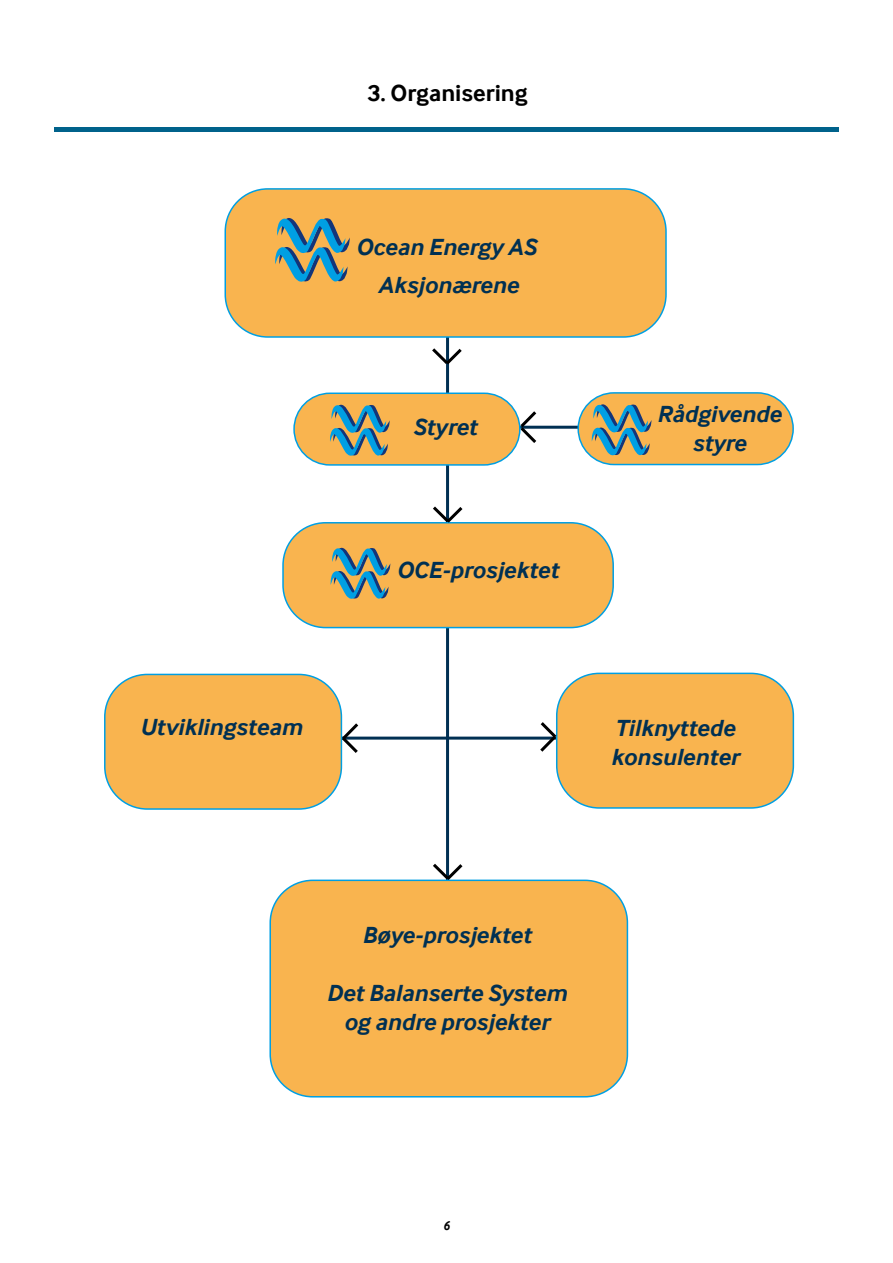
<style>
.page{position:relative;width:893px;height:1263px;background:#fff}
.page>*{position:absolute;margin:0;border:0;box-sizing:border-box;transform-origin:0 0}
.t1{font:italic 700 24px/28.8px "Inter Face";color:#003053;text-align:center}
.t2{font:700 24px "Inter Face";color:#000}
.t3{font:italic 700 13.5px "Inter Face";color:#000;scale:.9 1}
</style>
<div class="page">
<hr style="left:323px;top:426px;width:460px;height:3px;background:#003053">
<hr style="left:54px;top:128px;width:785px;height:4px;background:#00628b">
<hr style="left:223px;top:737px;width:460px;height:3px;background:#003053">
<hr style="left:446px;top:217px;width:3px;height:785px;background:#003053">
<div style="left:225px;top:189px;width:441px;height:148px;background:#f9b44f;border-radius:43px"></div>
<div style="left:224px;top:188px;width:443px;height:150px;border:2px solid #009fe3;border-radius:43px"></div>
<div style="left:283px;top:523px;width:330px;height:105px;background:#f9b44f;border-radius:43px"></div>
<div style="left:282px;top:522px;width:332px;height:106px;border:2px solid #009fe3;border-radius:43px"></div>
<div style="left:270px;top:880px;width:357px;height:217px;background:#f9b44f;border-radius:43px"></div>
<div style="left:269px;top:879px;width:359px;height:218px;border:2px solid #009fe3;border-radius:43px"></div>
<div style="left:105px;top:674px;width:236px;height:135px;background:#f9b44f;border-radius:43px"></div>
<div style="left:104px;top:674px;width:238px;height:136px;border:2px solid #009fe3;border-radius:43px"></div>
<div style="left:557px;top:673px;width:236px;height:135px;background:#f9b44f;border-radius:43px"></div>
<div style="left:556px;top:673px;width:238px;height:136px;border:2px solid #009fe3;border-radius:43px"></div>
<svg style="left:276px;top:218px;width:74px;height:64px"></svg>
<svg style="left:330px;top:548px;width:60px;height:51px"></svg>
<svg style="left:430px;top:860px;width:36px;height:22px"></svg>
<svg style="left:430px;top:503px;width:36px;height:22px"></svg>
<svg style="left:339px;top:720px;width:22px;height:36px"></svg>
<svg style="left:537px;top:719px;width:22px;height:36px"></svg>
<svg style="left:432px;top:345px;width:30px;height:23px"></svg>
<div style="left:294px;top:393px;width:226px;height:72px;background:#f9b44f;border-radius:36px"></div>
<div style="left:293px;top:392px;width:228px;height:74px;border:2px solid #009fe3;border-radius:36px"></div>
<svg style="left:330px;top:405px;width:60px;height:51px"></svg>
<div style="left:578px;top:393px;width:215px;height:71px;background:#f9b44f;border-radius:36px"></div>
<div style="left:577px;top:392px;width:217px;height:73px;border:2px solid #009fe3;border-radius:36px"></div>
<svg style="left:592px;top:404px;width:59px;height:51px"></svg>
<svg style="left:517px;top:411px;width:22px;height:35px"></svg>
<p class="t2" style="left:367px;top:79px;width:162px">3. Organisering</p>
<p class="t1" style="left:356px;top:233px;width:182px">Ocean Energy AS</p>
<p class="t1" style="left:378px;top:270px;width:142px">Aksjonærene</p>
<p class="t1" style="left:413px;top:412px;width:66px">Styret</p>
<p class="t1" style="left:396px;top:555px;width:164px">OCE-prosjektet</p>
<p class="t1" style="left:657px;top:399px;width:126px">Rådgivende styre</p>
<p class="t1" style="left:140px;top:713px;width:164px">Utviklingsteam</p>
<p class="t1" style="left:611px;top:714px;width:130px;text-align:left">Tilknyttede konsulenter</p>
<p class="t1" style="left:362px;top:921px;width:171px">Bøye-prosjektet</p>
<p class="t1" style="left:326px;top:978px;width:242px">Det Balanserte System og andre prosjekter</p>
<p class="t3" style="left:443px;top:1217px;width:9px">6</p>
</div>
